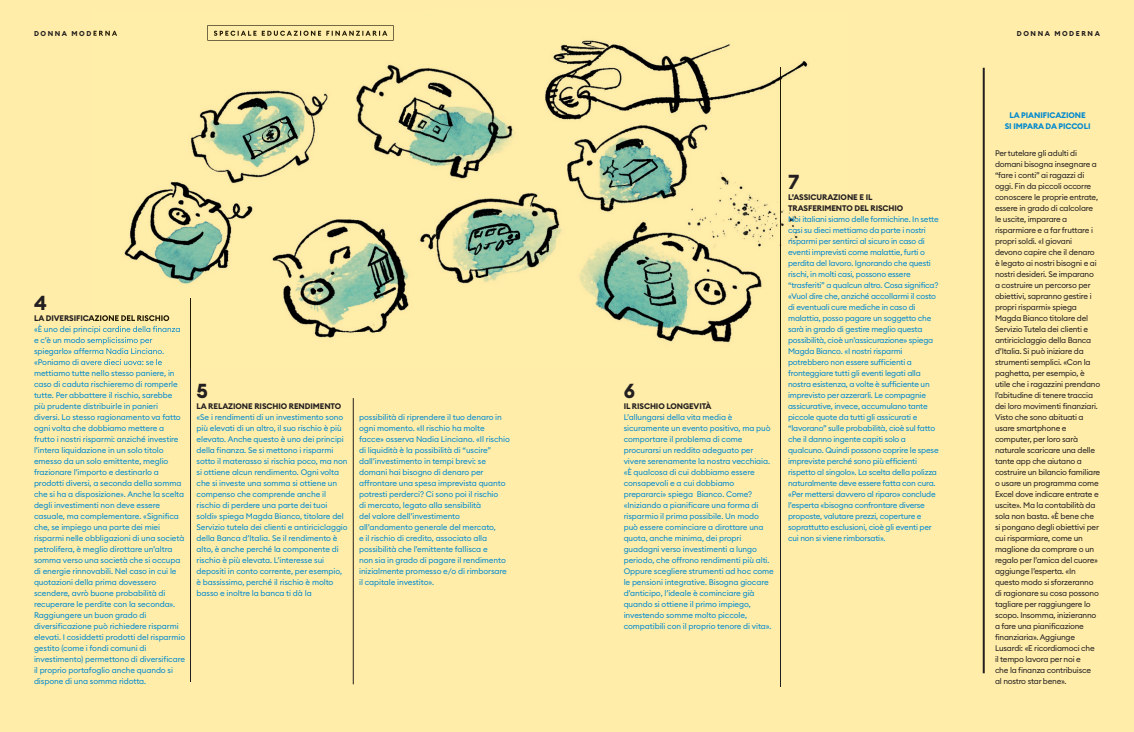
<style>
.page{position:relative;width:1134px;height:732px;background:#fff}
.page>*{position:absolute;margin:0;border:0;box-sizing:border-box;transform-origin:0 0}
.t1{font:700 20px "Euclid Circular B";color:#231f20}
.t2{font:8px/11px "Euclid Circular B";letter-spacing:-.01em;color:#0089cf}
.t3{font:8px/11px "Euclid Circular B";letter-spacing:-.025em;color:#231f20}
.t4{font:700 8px/11px "Euclid Circular B";letter-spacing:-.01em;color:#0089cf;text-align:center}
.t5{font:700 7px "Euclid Circular B";letter-spacing:.22em;color:#231f20}
.s1{font-weight:700;color:#231f20}
</style>
<div class="page">
<div style="left:567px;top:0;width:567px;height:731px;background:#ffeda9"></div>
<div style="left:0;top:0;width:567px;height:731px;background:#ffeda9"></div>
<hr style="left:983px;top:68px;width:2px;height:605px;background:#231f20">
<hr style="left:191px;top:299px;width:1px;height:382px;background:#231f20">
<hr style="left:353px;top:398px;width:1px;height:286px;background:#231f20">
<hr style="left:780px;top:68px;width:1px;height:618px;background:#231f20">
<img style="left:92px;top:30px;width:716px;height:337px">
<img style="left:207px;top:25px;width:187px;height:16px">
<img style="left:92px;top:31px;width:25px;height:5px">
<img style="left:92px;top:315px;width:77px;height:6px">
<img style="left:92px;top:324px;width:88px;height:9px">
<img style="left:92px;top:337px;width:60px;height:7px">
<img style="left:92px;top:348px;width:72px;height:7px">
<img style="left:92px;top:359px;width:70px;height:6px">
<img style="left:191px;top:299px;width:1px;height:68px">
<img style="left:780px;top:68px;width:1px;height:299px">
<p class="t5" style="left:34px;top:29px;width:85px">DONNA MODERNA</p>
<p class="t5" style="left:1017px;top:29px;width:85px">DONNA MODERNA</p>
<p class="t1" style="left:34px;top:290px;width:14px">4</p>
<p class="t2" style="left:34px;top:367px;width:153px">mettiamo tutte nello stesso paniere, in caso di caduta rischieremo di romperle tutte. Per abbattere il rischio, sarebbe più prudente distribuirle in panieri diversi. Lo stesso ragionamento va fatto ogni volta che dobbiamo mettere a frutto i nostri risparmi: anziché investire l’intera liquidazione in un solo titolo emesso da un solo emittente, meglio frazionare l’importo e destinarlo a prodotti diversi, a seconda della somma che si ha a disposizione». Anche la scelta degli investimenti non deve essere casuale, ma complementare. «Significa che, se impiego una parte dei miei risparmi nelle obbligazioni di una società petrolifera, è meglio dirottare un’altra somma verso una società che si occupa di energie rinnovabili. Nel caso in cui le quotazioni della prima dovessero scendere, avrò buone probabilità di recuperare le perdite con la seconda».<br>Raggiungere un buon grado di diversificazione può richiedere risparmi elevati. I cosiddetti prodotti del risparmio gestito (come i fondi comuni di investimento) permettono di diversificare il proprio portafoglio anche quando si dispone di una somma ridotta.</p>
<p class="t1" style="left:197px;top:378px;width:13px">5</p>
<p class="t2" style="left:197px;top:400px;width:153px"><span class="s1">LA RELAZIONE RISCHIO RENDIMENTO </span>«Se i rendimenti di un investimento sono più elevati di un altro, il suo rischio è più elevato. Anche questo è uno dei principi della finanza. Se si mettono i risparmi sotto il materasso si rischia poco, ma non si ottiene alcun rendimento. Ogni volta che si investe una somma si ottiene un compenso che comprende anche il rischio di perdere una parte dei tuoi soldi» spiega Magda Bianco, titolare del Servizio tutela dei clienti e antiriciclaggio della Banca d’Italia. Se il rendimento è alto, è anche perché la componente di rischio è più elevata. L’interesse sui depositi in conto corrente, per esempio, è bassissimo, perché il rischio è molto basso e inoltre la banca ti dà la</p>
<p class="t2" style="left:359px;top:411px;width:152px">possibilità di riprendere il tuo denaro in ogni momento. «Il rischio ha molte facce» osserva Nadia Linciano. «Il rischio di liquidità è la possibilità di “uscire” dall’investimento in tempi brevi: se domani hai bisogno di denaro per affrontare una spesa imprevista quanto potresti perderci? Ci sono poi il rischio<br>di mercato, legato alla sensibilità<br>del valore dell’investimento all’andamento generale del mercato,<br>e il rischio di credito, associato alla possibilità che l’emittente fallisca e<br>non sia in grado di pagare il rendimento inizialmente promesso e/o di rimborsare il capitale investito».</p>
<p class="t1" style="left:624px;top:378px;width:13px">6</p>
<p class="t2" style="left:624px;top:400px;width:152px"><span class="s1">IL RISCHIO LONGEVITÀ<br></span>L’allungarsi della vita media è sicuramente un evento positivo, ma può comportare il problema di come procurarsi un reddito adeguato per vivere serenamente la nostra vecchiaia. «È qualcosa di cui dobbiamo essere consapevoli e a cui dobbiamo prepararci» spiega Bianco. Come? «Iniziando a pianificare una forma di risparmio il prima possibile. Un modo può essere cominciare a dirottare una quota, anche minima, dei propri guadagni verso investimenti a lungo periodo, che offrono rendimenti più alti.<br>Oppure scegliere strumenti ad hoc come le pensioni integrative. Bisogna giocare d’anticipo, l’ideale è cominciare già quando si ottiene il primo impiego, investendo somme molto piccole, compatibili con il proprio tenore di vita».</p>
<p class="t1" style="left:788px;top:169px;width:13px">7</p>
<p class="t2" style="left:788px;top:191px;width:152px"><span class="s1">L’ASSICURAZIONE E IL TRASFERIMENTO DEL RISCHIO<br></span>Noi italiani siamo delle formichine. In sette casi su dieci mettiamo da parte i nostri risparmi per sentirci al sicuro in caso di eventi imprevisti come malattie, furti o perdita del lavoro. Ignorando che questi rischi, in molti casi, possono essere “trasferiti” a qualcun altro. Cosa significa? «Vuol dire che, anziché accollarmi il costo di eventuali cure mediche in caso di malattia, posso pagare un soggetto che sarà in grado di gestire meglio questa possibilità, cioè un’assicurazione» spiega Magda Bianco. «I nostri risparmi potrebbero non essere sufficienti a fronteggiare tutti gli eventi legati alla nostra esistenza, a volte è sufficiente un imprevisto per azzerarli. Le compagnie assicurative, invece, accumulano tante piccole quote da tutti gli assicurati e “lavorano” sulle probabilità, cioè sul fatto che il danno ingente capiti solo a qualcuno. Quindi possono coprire le spese impreviste perché sono più efficienti rispetto al singolo». La scelta della polizza naturalmente deve essere fatta con cura. «Per mettersi davvero al riparo» conclude l’esperta «bisogna confrontare diverse proposte, valutare prezzi, coperture e soprattutto esclusioni, cioè gli eventi per cui non si viene rimborsati».</p>
<p class="t4" style="left:1005px;top:110px;width:87px">LA PIANIFICAZIONE<br>SI IMPARA DA PICCOLI</p>
<p class="t3" style="left:995px;top:147px;width:107px">Per tutelare gli adulti di domani bisogna insegnare a “fare i conti” ai ragazzi di oggi. Fin da piccoli occorre conoscere le proprie entrate, essere in grado di calcolare le uscite, imparare a risparmiare e a far fruttare i propri soldi. «I giovani devono capire che il denaro è legato ai nostri bisogni e ai nostri desideri. Se imparano a costruire un percorso per obiettivi, sapranno gestire i propri risparmi» spiega<br>Magda Bianco titolare del<br>Servizio Tutela dei clienti e antiriciclaggio della Banca d’Italia. Si può iniziare da strumenti semplici. «Con la paghetta, per esempio, è utile che i ragazzini prendano l’abitudine di tenere traccia dei loro movimenti finanziari.<br>Visto che sono abituati a usare smartphone e computer, per loro sarà naturale scaricare una delle tante app che aiutano a costruire un bilancio familiare o usare un programma come<br>Excel dove indicare entrate e uscite». Ma la contabilità da sola non basta. «È bene che si pongano degli obiettivi per cui risparmiare, come un maglione da comprare o un regalo per l’amica del cuore» aggiunge l’esperta. «In questo modo si sforzeranno di ragionare su cosa possono tagliare per raggiungere lo scopo. Insomma, inizieranno a fare una pianificazione finanziaria». Aggiunge<br>Lusardi: «E ricordiamoci che il tempo lavora per noi e<br>che la finanza contribuisce<br>al nostro star bene».</p>
</div>
